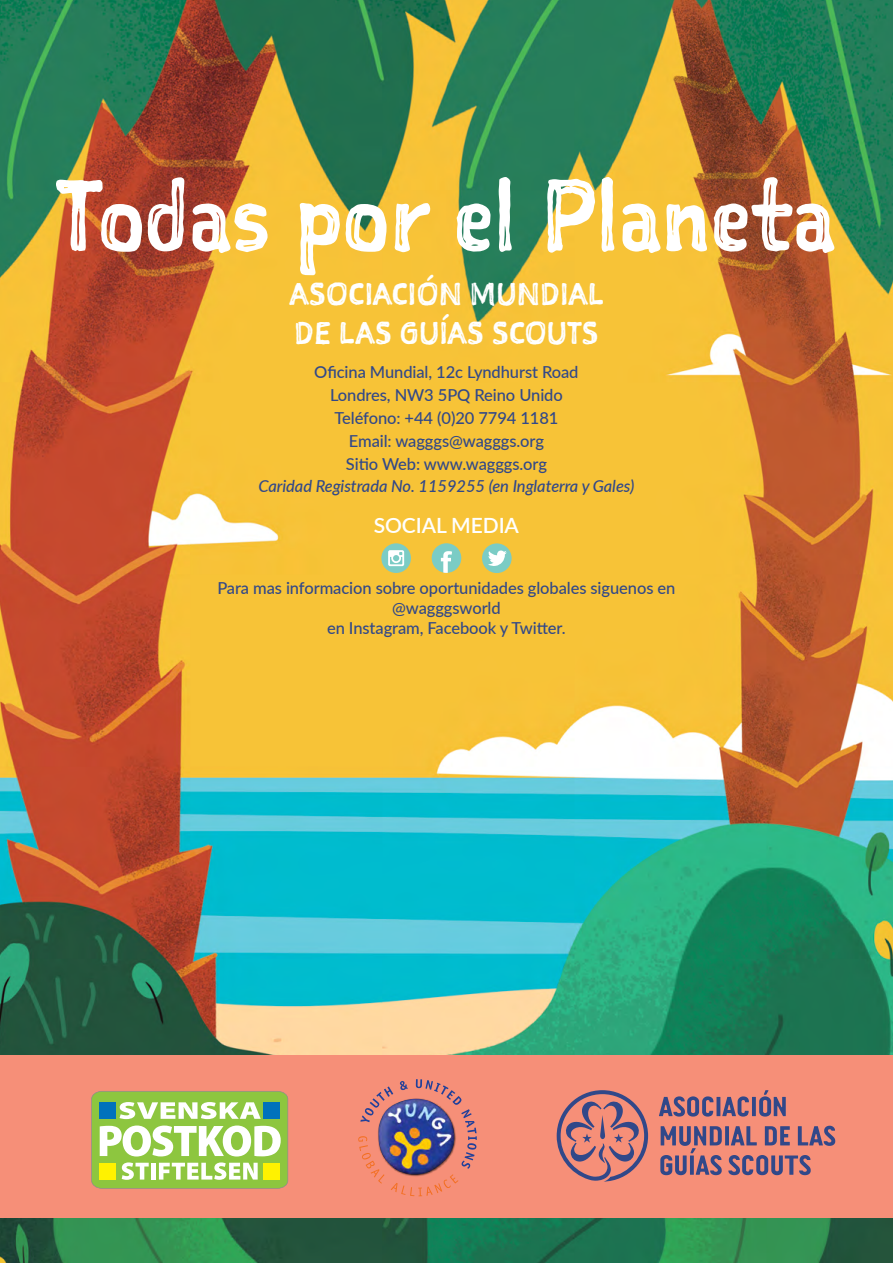
<style>
.page{position:relative;width:893px;height:1263px;background:#fff}
.page>*{position:absolute;margin:0;border:0;box-sizing:border-box;transform-origin:0 0}
.t1{font:96px "Sketchnote Square";color:#fff}
.t2{font:30px/39px "Sketchnote Square";color:#fff}
.t3{font:600 21px "Lato";letter-spacing:-.005em;color:#fff}
.t4{font:500 16.5px/22.8px "Lato";letter-spacing:-.005em;color:#314889;text-align:center}
.t5{font:italic 500 16.5px "Lato";letter-spacing:-.005em;color:#314889}
</style>
<div class="page">
<img style="left:0;top:0;width:893px;height:1263px">
<div style="left:0;top:1056px;width:893px;height:162px;background:#f68f78"></div>
<img style="left:358px;top:1079px;width:119px;height:117px">
<svg style="left:432px;top:543px;width:29px;height:30px"></svg>
<div style="left:482px;top:543px;width:30px;height:30px;background:#7bccc5;border-radius:50%"></div>
<svg style="left:488px;top:550px;width:19px;height:16px"></svg>
<svg style="left:381px;top:543px;width:30px;height:30px"></svg>
<svg style="left:388px;top:550px;width:16px;height:16px"></svg>
<svg style="left:92px;top:1091px;width:196px;height:98px;background:#b0d57d"></svg>
<svg style="left:557px;top:1090px;width:91px;height:91px"></svg>
<svg style="left:659px;top:1096px;width:54px;height:20px"></svg>
<svg style="left:716px;top:1097px;width:4px;height:19px"></svg>
<svg style="left:722px;top:1096px;width:27px;height:20px"></svg>
<svg style="left:752px;top:1097px;width:4px;height:19px"></svg>
<svg style="left:759px;top:1090px;width:27px;height:26px"></svg>
<svg style="left:725px;top:1126px;width:4px;height:19px"></svg>
<svg style="left:731px;top:1126px;width:26px;height:19px"></svg>
<svg style="left:765px;top:1126px;width:25px;height:19px"></svg>
<svg style="left:798px;top:1126px;width:37px;height:20px"></svg>
<svg style="left:660px;top:1126px;width:62px;height:49px"></svg>
<svg style="left:728px;top:1155px;width:83px;height:20px"></svg>
<h1 class="t1" style="left:56px;top:151px;width:781px">Todas por el Planeta</h1>
<h2 class="t2" style="left:290px;top:274px;width:315px">ASOCIACIÓN MUNDIAL<br>DE LAS GUÍAS SCOUTS</h2>
<p class="t4" style="left:314px;top:360px;width:266px">Oficina Mundial, 12c Lyndhurst Road<br>Londres, NW3 5PQ Reino Unido<br>Teléfono: +44 (0)20 7794 1181<br>Email: wagggs@wagggs.org<br>Sitio Web: www.wagggs.org</p>
<p class="t5" style="left:258px;top:474px;width:377px">Caridad Registrada No. 1159255 (en Inglaterra y Gales)</p>
<p class="t3" style="left:374px;top:510px;width:147px">SOCIAL MEDIA</p>
<p class="t4" style="left:217px;top:578px;width:459px;line-height:19.8px">Para mas informacion sobre oportunidades globales siguenos en @wagggsworld<br>en Instagram, Facebook y Twitter.</p>
</div>
